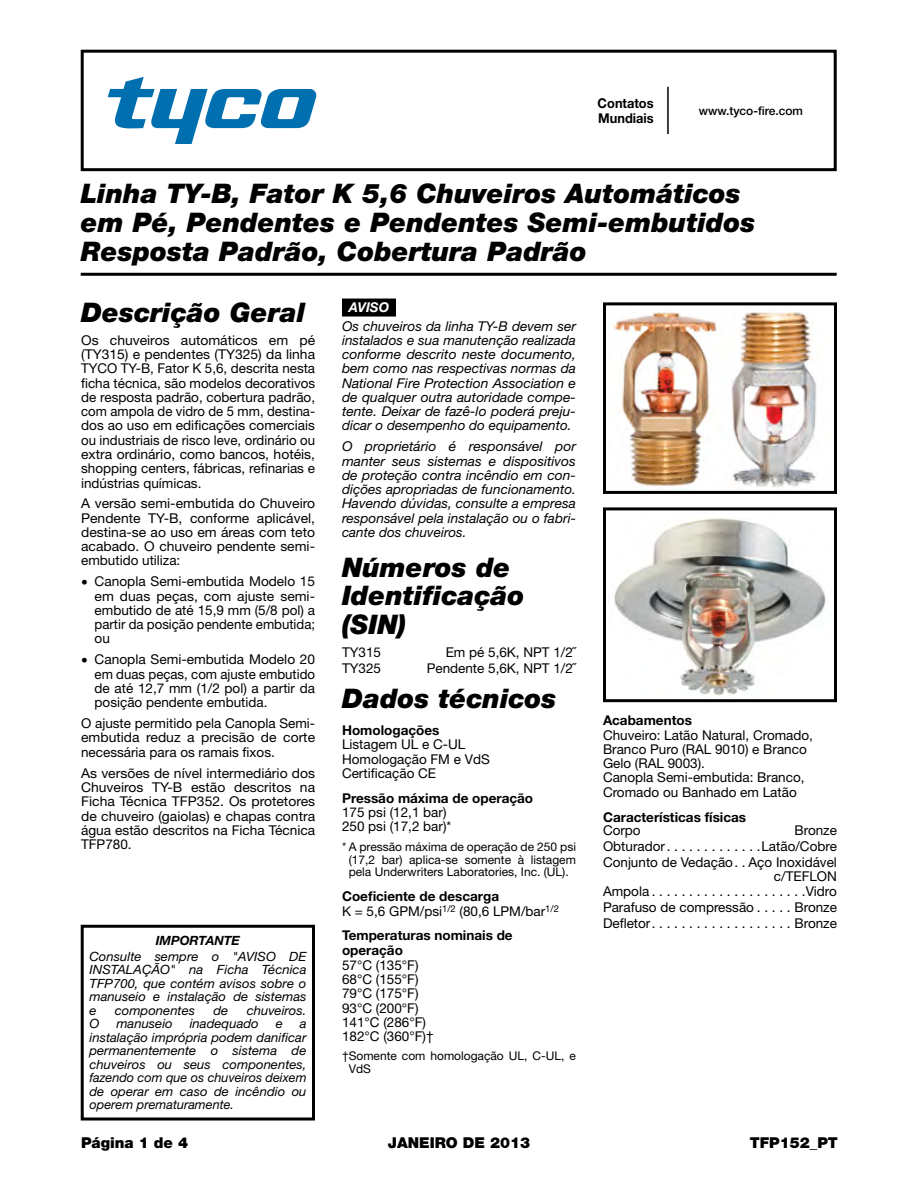
<style>
.page{position:relative;width:918px;height:1188px;background:#fff}
.page>*{position:absolute;margin:0;border:0;box-sizing:border-box;transform-origin:0 0}
.t1{font:italic 900 27px/28.8px "Helvetica Neue LT Std";color:#000}
.t2{font:900 15px "Helvetica Neue LT Std";color:#000}
.t3{font:13.5px/14.2px "Helvetica Neue LT Std";color:#000;text-align:justify}
.t4{font:italic 13.5px/14.2px "Helvetica Neue LT Std";color:#000;text-align:justify}
.t5{font:700 13.5px/15px "Helvetica Neue LT Std";color:#000}
.t6{font:700 13.5px/15px "Helvetica Neue LT Std";color:#000;scale:.95 1}
.t7{font:italic 700 13.5px "Helvetica Neue LT Pro";color:#fff}
.t8{font:italic 12.75px/13.5px "Helvetica Neue LT Std";color:#000;text-align:justify}
.t9{font:italic 700 12.75px "Helvetica Neue LT Pro";color:#000}
.t10{font:12px/12.8px "Helvetica Neue LT Std";color:#000;text-align:center}
.t11{font:500 12px "Helvetica Neue LT Std";color:#000}
.s1{font-weight:700}
</style>
<div class="page">
<hr style="left:81px;top:273px;width:756px;height:3px;background:#000">
<div style="left:81px;top:50px;width:756px;height:121px;border:3px solid #000"></div>
<svg style="left:108px;top:77px;width:209px;height:67px"></svg>
<hr style="left:667px;top:87px;width:2px;height:47px;background:#000">
<div style="left:81px;top:925px;width:234px;height:195px;border:3px solid #000"></div>
<div style="left:342px;top:299px;width:54px;height:18px;background:#000"></div>
<img style="left:613px;top:312px;width:204px;height:177px">
<div style="left:603px;top:302px;width:234px;height:192px;border:3px solid #000"></div>
<img style="left:614px;top:518px;width:212px;height:178px">
<div style="left:603px;top:507px;width:234px;height:195px;border:3px solid #000"></div>
<p class="t6" style="left:598px;top:95px;width:61px">Contatos<br>Mundiais</p>
<p class="t11" style="left:699px;top:103px;width:106px">www.tyco-fire.com</p>
<h1 class="t1" style="left:81px;top:178px;width:676px">Linha TY-B, Fator K 5,6 Chuveiros Automáticos em Pé, Pendentes e Pendentes Semi-embutidos<br>Resposta Padrão, Cobertura Padrão</h1>
<h1 class="t1" style="left:81px;top:297px;width:226px">Descrição Geral</h1>
<p class="t3" style="left:81px;top:333px;width:236px">Os chuveiros automáticos em pé (TY315) e pendentes (TY325) da linha TYCO TY-B, Fator K 5,6, descrita nesta ficha técnica, são modelos decorativos de resposta padrão, cobertura padrão, com ampola de vidro de 5 mm, destina&shy;dos ao uso em edificações comerciais ou industriais de risco leve, ordinário ou extra ordinário, como bancos, hotéis, shopping centers, fábricas, refinarias e indústrias químicas.</p>
<p class="t3" style="left:81px;top:496px;width:236px">A versão semi-embutida do Chuveiro Pendente TY-B, conforme aplicável, destina-se ao uso em áreas com teto acabado. O chuveiro pendente semi&shy;embutido utiliza:</p>
<p class="t3" style="left:95px;top:574px;width:222px;text-indent:-14px">• Canopla Semi-embutida Modelo 15 em duas peças, com ajuste semi&shy;embutido de até 15,9 mm (5/8 pol) a partir da posição pendente embutida; ou</p>
<p class="t3" style="left:95px;top:652px;width:222px;text-indent:-14px">• Canopla Semi-embutida Modelo 20 em duas peças, com ajuste embutido de até 12,7 mm (1/2 pol) a partir da posição pendente embutida.</p>
<p class="t3" style="left:81px;top:716px;width:236px">O ajuste permitido pela Canopla Semi&shy;embutida reduz a precisão de corte necessária para os ramais fixos.</p>
<p class="t3" style="left:81px;top:766px;width:236px">As versões de nível intermediário dos Chuveiros TY-B estão descritos na Ficha Técnica TFP352. Os protetores de chuveiro (gaiolas) e chapas contra água estão descritos na Ficha Técnica TFP780.</p>
<p class="t9" style="left:156px;top:933px;width:86px">IMPORTANTE</p>
<p class="t8" style="left:89px;top:949px;width:219px">Consulte sempre o "AVISO DE INSTALAÇÃO" na Ficha Técnica TFP700, que contém avisos sobre o manuseio e instalação de sistemas e</p>
<p class="t8" style="left:115px;top:1003px;width:82px">componentes</p>
<p class="t8" style="left:213px;top:1003px;width:16px">de</p>
<p class="t8" style="left:247px;top:1003px;width:61px">chuveiros.</p>
<p class="t8" style="left:89px;top:1017px;width:11px">O</p>
<p class="t8" style="left:116px;top:1017px;width:58px">manuseio</p>
<p class="t8" style="left:190px;top:1017px;width:71px">inadequado</p>
<p class="t8" style="left:276px;top:1017px;width:9px">e</p>
<p class="t8" style="left:89px;top:1017px;width:219px;text-indent:210px">a instalação imprópria podem danificar permanentemente o sistema de chuveiros ou seus componentes, fazendo com que os chuveiros deixem de operar em caso de incêndio ou operem prematuramente.</p>
<p class="t7" style="left:349px;top:299px;width:41px">AVISO</p>
<p class="t4" style="left:342px;top:318px;width:236px">Os chuveiros da linha TY-B devem ser instalados e sua manutenção realizada conforme descrito neste documento, bem como nas respectivas normas da National Fire Protection Association e de qualquer outra autoridade compe&shy;tente. Deixar de fazê-lo poderá preju&shy;dicar o desempenho do equipamento.</p>
<p class="t4" style="left:342px;top:439px;width:236px">O proprietário é responsável por manter seus sistemas e dispositivos de proteção contra incêndio em con&shy;dições apropriadas de funcionamento.<br>Havendo dúvidas, consulte a empresa responsável pela instalação ou o fabri&shy;cante dos chuveiros.</p>
<h1 class="t1" style="left:342px;top:552px;width:184px">Números de<br>Identificação (SIN)</h1>
<p class="t3" style="left:342px;top:645px;width:41px">TY315</p>
<p class="t3" style="left:446px;top:645px;width:132px">Em pé 5,6K, NPT 1/2˝</p>
<p class="t3" style="left:342px;top:660px;width:41px">TY325</p>
<p class="t3" style="left:427px;top:660px;width:151px">Pendente 5,6K, NPT 1/2˝</p>
<h1 class="t1" style="left:342px;top:683px;width:216px">Dados técnicos</h1>
<p class="t5" style="left:342px;top:722px;width:99px">Homologações</p>
<p class="t3" style="left:342px;top:737px;width:149px;text-align:left">Listagem UL e C-UL<br>Homologação FM e VdS<br>Certificação CE</p>
<p class="t5" style="left:342px;top:790px;width:193px">Pressão máxima de operação</p>
<p class="t3" style="left:342px;top:805px;width:111px">175 psi (12,1 bar)<br>250 psi (17,2 bar)*</p>
<p class="t10" style="left:342px;top:840px;width:236px">* A pressão máxima de operação de 250 psi (17,2 bar) aplica-se somente à listagem pela Underwriters Laboratories, Inc. (UL).</p>
<p class="t3" style="left:342px;top:889px;width:218px"><span class="s1">Coeficiente de descarga<br></span>K = 5,6 GPM/psi<sup>1/2</sup> (80,6 LPM/bar<sup>1/2</sup></p>
<p class="t5" style="left:342px;top:928px;width:172px">Temperaturas nominais de operação</p>
<p class="t3" style="left:342px;top:958px;width:93px;text-align:left">57°C (135°F)<br>68°C (155°F)<br>79°C (175°F)<br>93°C (200°F)<br>141°C (286°F)<br>182°C (360°F)†</p>
<p class="t10" style="left:349px;top:1050px;width:229px;text-align:left;text-indent:-7px">†Somente com homologação UL, C-UL, e<br>VdS</p>
<p class="t5" style="left:603px;top:713px;width:90px">Acabamentos</p>
<p class="t3" style="left:603px;top:727px;width:212px;text-align:left">Chuveiro: Latão Natural, Cromado,<br>Branco Puro (RAL 9010) e Branco<br>Gelo (RAL 9003).<br>Canopla Semi-embutida: Branco,<br>Cromado ou Banhado em Latão</p>
<p class="t5" style="left:603px;top:809px;width:145px">Características físicas</p>
<p class="t3" style="left:603px;top:823px;width:39px">Corpo</p>
<p class="t3" style="left:795px;top:823px;width:44px">Bronze</p>
<p class="t3" style="left:603px;top:839px;width:69px">Obturador ............</p>
<p class="t3" style="left:603px;top:838px;width:235px;line-height:16.4px;text-align:right">Latão/Cobre<br>Conjunto de Vedação . Aço Inoxidável</p>
<p class="t3" style="left:774px;top:869px;width:65px">c/TEFLON</p>
<p class="t3" style="left:603px;top:884px;width:54px">Ampola ....................</p>
<p class="t3" style="left:806px;top:884px;width:33px">Vidro</p>
<p class="t3" style="left:603px;top:900px;width:159px">Parafuso de compressão .....</p>
<p class="t3" style="left:795px;top:900px;width:44px">Bronze</p>
<p class="t3" style="left:603px;top:916px;width:54px">Defletor ...................</p>
<p class="t3" style="left:795px;top:916px;width:44px">Bronze</p>
<p class="t2" style="left:81px;top:1133px;width:109px">Página 1 de 4</p>
<p class="t2" style="left:388px;top:1133px;width:144px">JANEIRO DE 2013</p>
<p class="t2" style="left:750px;top:1133px;width:90px">TFP152_PT</p>
</div>
